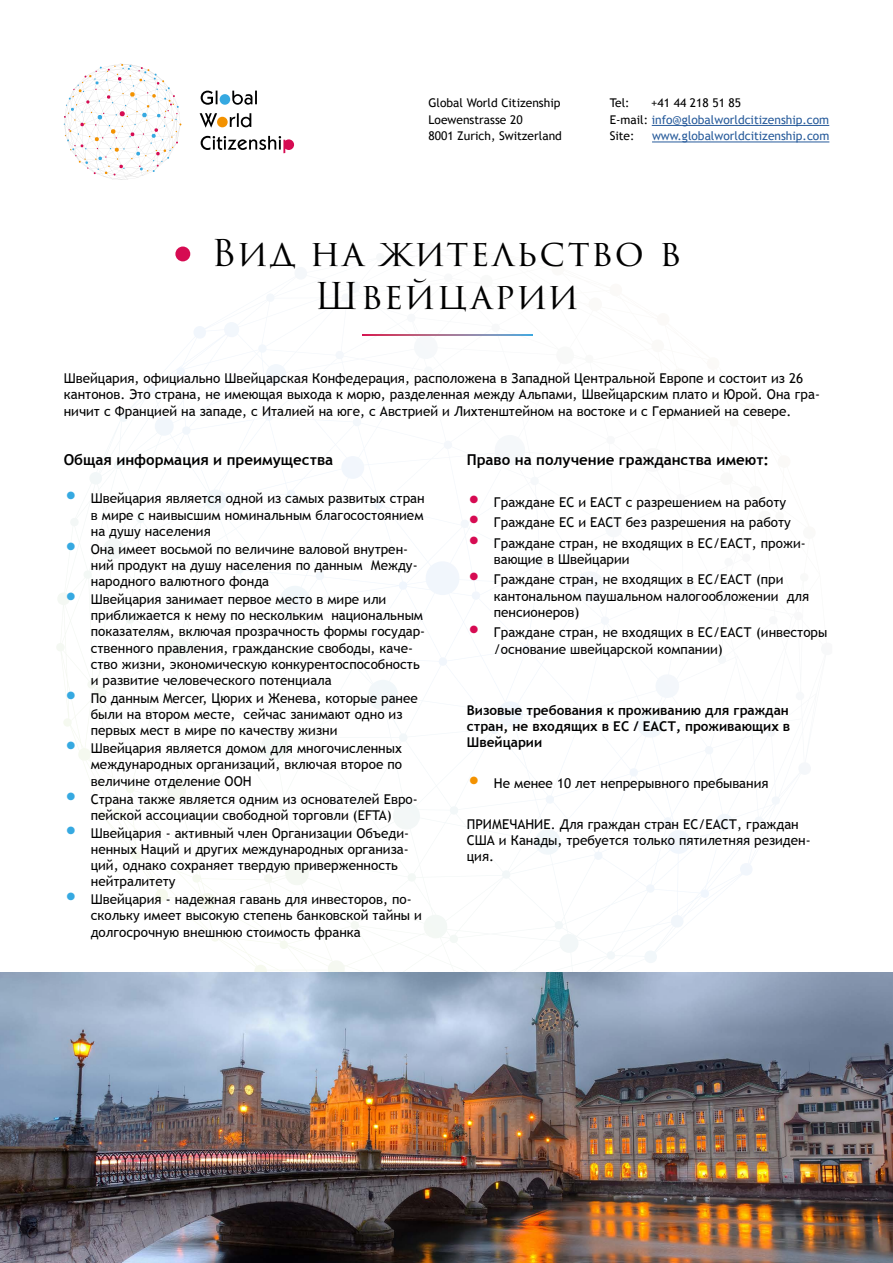
<style>
.page{position:relative;width:893px;height:1263px;background:#fff}
.page>*{position:absolute;margin:0;border:0;box-sizing:border-box;transform-origin:0 0}
.t1{font:36px/43.2px "Trajan Pro 3";letter-spacing:.05em;color:#000;text-align:center}
.t2{font:700 15px "Trebuchet MS";color:#000}
.t3{font:13.5px/16.2px "Trebuchet MS";color:#000}
.t4{font:700 13.5px/16.2px "Trebuchet MS";color:#000;text-align:justify}
.t5{font:12px/16.5px "Trebuchet MS";color:#275b9b}
.t6{font:12px/16.5px "Trebuchet MS";color:#000}
.s1{color:#000}
.s2{font-size:27px;color:#36a9e1}
.s3{font-size:27px;color:#d60b52}
.s4{font-size:27px;color:#f39200}
</style>
<div class="page">
<svg style="left:82px;top:250px;width:488px;height:513px"></svg>
<svg style="left:575px;top:572px;width:195px;height:190px"></svg>
<img style="left:0;top:973px;width:893px;height:290px">
<svg style="left:64px;top:64px;width:117px;height:116px"></svg>
<div style="left:220px;top:94px;width:10px;height:11px;background:#36a9e1;border-radius:50%"></div>
<svg style="left:232px;top:91px;width:25px;height:14px"></svg>
<svg style="left:200px;top:113px;width:17px;height:15px"></svg>
<div style="left:217px;top:117px;width:11px;height:10px;background:#f39200;border-radius:50%"></div>
<svg style="left:230px;top:113px;width:21px;height:14px"></svg>
<svg style="left:201px;top:136px;width:93px;height:17px"></svg>
<svg style="left:201px;top:91px;width:16px;height:14px"></svg>
<hr style="left:652px;top:125px;width:177px;height:1px;background:#275b9b">
<hr style="left:652px;top:142px;width:177px;height:1px;background:#275b9b">
<div style="left:175px;top:246px;width:15px;height:15px;background:#d60b52;border-radius:50%"></div>
<svg style="left:362px;top:335px;width:170px;height:1px"></svg>
<p class="t6" style="left:428px;top:95px;width:135px">Global World Citizenship<br>Loewenstrasse 20<br>8001 Zurich, Switzerland</p>
<p class="t6" style="left:610px;top:95px;width:21px">Tel:</p>
<p class="t5" style="left:610px;top:95px;width:221px;text-indent:42px"><span class="s1">+41 44 218 51 85<br>E-mail:</span> info@globalworldcitizenship.com<br><span class="s1">Site:</span></p>
<p class="t5" style="left:652px;top:128px;width:179px">www.globalworldcitizenship.com</p>
<h1 class="t1" style="left:211px;top:233px;width:471px">Вид на жительство в<br>Швейцарии</h1>
<p class="t3" style="left:64px;top:370px;width:758px">Швейцария, официально Швейцарская Конфедерация, расположена в Западной Центральной Европе и состоит из 26 кантонов. Это страна, не имеющая выхода к морю, разделенная между Альпами, Швейцарским плато и Юрой. Онa гра&shy;ничит с Францией на западе, с Италией на юге, с Австрией и Лихтенштейном на востоке и с Германией на севере.</p>
<p class="t2" style="left:64px;top:450px;width:271px">Общая информация и преимущества</p>
<p class="t3" style="left:91px;top:491px;width:335px;text-align:justify;text-indent:-27px"><span class="s2">•</span> Швейцария является одной из самых развитых стран в мире с наивысшим номинальным благосостоянием на душу населения</p>
<p class="t3" style="left:91px;top:541px;width:328px;text-indent:-27px"><span class="s2">•</span> Онa имеет восьмой по величине валовой внутрен&shy;ний продукт на душу населения по данным Между&shy;народного валютного фонда</p>
<p class="t3" style="left:91px;top:591px;width:336px;text-indent:-27px"><span class="s2">•</span> Швейцария занимает первое место в мире или приближается к нему по нескольким национальным показателям, включая прозрачность формы государ&shy;ственного правления, гражданские свободы, каче&shy;ство жизни, экономическую конкурентоспособность и развитие человеческого потенциала</p>
<p class="t3" style="left:91px;top:690px;width:329px;text-indent:-27px"><span class="s2">•</span> По данным Mercer, Цюрих и Женева, которые ранее были на втором месте, сейчас занимают одно из первых мест в мире по качеству жизни</p>
<p class="t3" style="left:91px;top:740px;width:313px;text-align:justify;text-indent:-27px"><span class="s2">•</span> Швейцария является домом для многочисленных международных организаций, включая второе по величине отделение ООН</p>
<p class="t3" style="left:64px;top:791px;width:355px;text-align:center"><span class="s2">•</span> Страна также является одним из основателей Евро&shy;пейской ассоциации свободной торговли (EFTA)</p>
<p class="t3" style="left:91px;top:825px;width:320px;text-indent:-27px"><span class="s2">•</span> Швейцария - активный член Организации Объеди&shy;ненных Наций и других международных организа&shy;ций, однако сохраняет твердую приверженность нейтралитету</p>
<p class="t3" style="left:91px;top:891px;width:333px;text-indent:-27px"><span class="s2">•</span> Швейцария - надежная гавань для инвесторов, по&shy;скольку имеет высокую степень банковской тайны и долгосрочную внешнюю стоимость франка</p>
<p class="t2" style="left:467px;top:450px;width:304px">Право на получение гражданства имеют:</p>
<p class="t3" style="left:467px;top:494px;width:321px"><span class="s3">•</span> Граждане ЕС и ЕАСТ с разрешением на работу</p>
<p class="t3" style="left:467px;top:515px;width:326px"><span class="s3">•</span> Граждане ЕС и ЕАСТ без разрешения на работу</p>
<p class="t3" style="left:494px;top:535px;width:313px;text-indent:-27px"><span class="s3">•</span> Граждане стран, не входящих в ЕС/ЕАСТ, прожи&shy;вающие в Швейцарии</p>
<p class="t3" style="left:494px;top:572px;width:317px;text-indent:-27px"><span class="s3">•</span> Граждане стран, не входящих в ЕС/ЕАСТ (при кантональном паушальном налогообложении для пенсионеров)</p>
<p class="t3" style="left:494px;top:625px;width:335px;text-indent:-27px"><span class="s3">•</span> Граждане стран, не входящих в ЕС/ЕАСТ (инвесторы /основание швейцарской компании)</p>
<p class="t4" style="left:467px;top:702px;width:325px">Bизовые требования к проживанию для граждан стран, не входящих в ЕС / ЕАСТ, проживающих в Швейцарии</p>
<p class="t3" style="left:467px;top:775px;width:303px"><span class="s4">•</span> Не менее 10 лет непрерывного пребывания</p>
<p class="t3" style="left:467px;top:816px;width:345px">ПРИМЕЧАНИЕ. Для граждан стран ЕС/ЕАСТ, граждан<br>США и Канады, требуется только пятилетняя резиден&shy;ция.</p>
</div>
